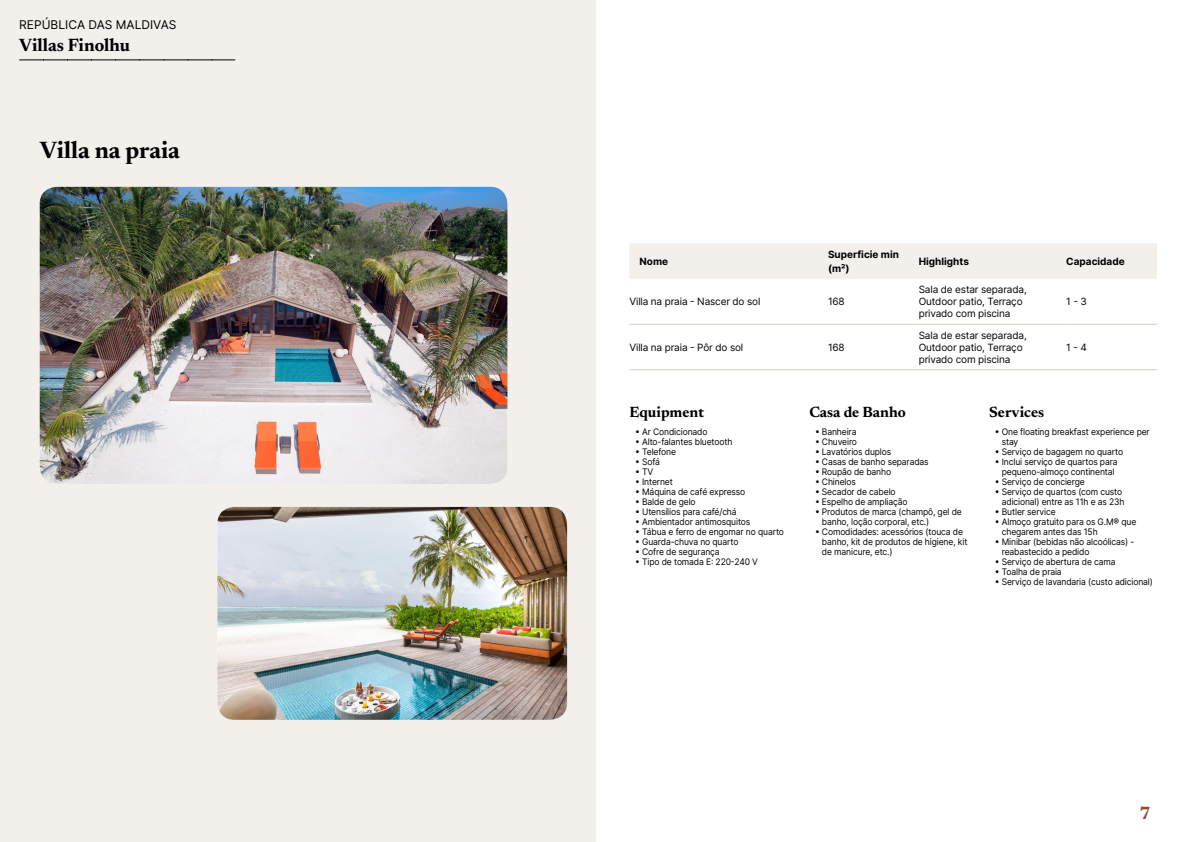
<style>
.page{position:relative;width:1191px;height:842px;background:#fff}
.page>*{position:absolute;margin:0;border:0;box-sizing:border-box;transform-origin:0 0}
.t1{font:700 24px "Newsreader 24 pt";color:#000}
.t2{font:700 18px "Newsreader 24 pt";color:#000}
.t3{font:700 18px "Newsreader 24 pt";color:#9d432c}
.t4{font:700 15px "Newsreader 24 pt";color:#000}
.t5{font:12px "Inter";color:#000}
.t6{font:10px/12px "Inter";letter-spacing:-.015em;color:#000}
.t7{font:700 10px/14px "Inter";color:#000}
.t8{font:9px/10px "Inter";letter-spacing:-.015em;color:#000;scale:.95 1}
</style>
<div class="page">
<div style="left:0;top:0;width:595px;height:842px;background:#f3f0ec"></div>
<img style="left:40px;top:187px;width:467px;height:297px">
<img style="left:217px;top:507px;width:350px;height:213px">
<svg style="left:20px;top:60px;width:215px;height:1px"></svg>
<div style="left:630px;top:243px;width:527px;height:36px;background:#f3f0ec"></div>
<hr style="left:629px;top:324px;width:199px;height:1px;background:#d7cdc1">
<hr style="left:828px;top:324px;width:90px;height:1px;background:#d7cdc1">
<hr style="left:918px;top:324px;width:148px;height:1px;background:#d7cdc1">
<hr style="left:1066px;top:324px;width:91px;height:1px;background:#d7cdc1">
<hr style="left:629px;top:369px;width:199px;height:1px;background:#d7cdc1">
<hr style="left:828px;top:369px;width:90px;height:1px;background:#d7cdc1">
<hr style="left:918px;top:369px;width:148px;height:1px;background:#d7cdc1">
<hr style="left:1066px;top:369px;width:91px;height:1px;background:#d7cdc1">
<h3 class="t5" style="left:19px;top:15px;width:159px">REPÚBLICA DAS MALDIVAS</h3>
<h2 class="t2" style="left:19px;top:32px;width:112px">Villas Finolhu</h2>
<h1 class="t1" style="left:40px;top:133px;width:142px">Villa na praia</h1>
<p class="t7" style="left:639px;top:254px;width:30px">Nome</p>
<p class="t7" style="left:828px;top:247px;width:72px">Superficie min (m²)</p>
<p class="t7" style="left:918px;top:254px;width:52px">Highlights</p>
<p class="t7" style="left:1066px;top:254px;width:60px">Capacidade</p>
<p class="t6" style="left:629px;top:295px;width:132px">Villa na praia - Nascer do sol</p>
<p class="t6" style="left:828px;top:295px;width:18px">168</p>
<p class="t6" style="left:918px;top:283px;width:110px">Sala de estar separada,<br>Outdoor patio, Terraço privado com piscina</p>
<p class="t6" style="left:1066px;top:295px;width:22px">1 - 3</p>
<p class="t6" style="left:629px;top:341px;width:115px">Villa na praia - Pôr do sol</p>
<p class="t6" style="left:828px;top:341px;width:18px">168</p>
<p class="t6" style="left:918px;top:329px;width:110px">Sala de estar separada,<br>Outdoor patio, Terraço privado com piscina</p>
<p class="t6" style="left:1066px;top:341px;width:22px">1 - 4</p>
<h3 class="t4" style="left:629px;top:401px;width:76px">Equipment</h3>
<p class="t8" style="left:635px;top:427px;width:78px">• Ar Condicionado</p>
<p class="t8" style="left:635px;top:437px;width:104px">• Alto-falantes bluetooth</p>
<p class="t8" style="left:635px;top:447px;width:44px">• Telefone</p>
<p class="t8" style="left:635px;top:457px;width:28px">• Sofá</p>
<p class="t8" style="left:635px;top:467px;width:21px">• TV</p>
<p class="t8" style="left:635px;top:477px;width:41px">• Internet</p>
<p class="t8" style="left:635px;top:487px;width:117px">• Máquina de café expresso</p>
<p class="t8" style="left:635px;top:497px;width:65px">• Balde de gelo</p>
<p class="t8" style="left:635px;top:507px;width:108px">• Utensílios para café/chá</p>
<p class="t8" style="left:635px;top:517px;width:123px">• Ambientador antimosquitos</p>
<p class="t8" style="left:635px;top:527px;width:158px">• Tábua e ferro de engomar no quarto</p>
<p class="t8" style="left:635px;top:537px;width:110px">• Guarda-chuva no quarto</p>
<p class="t8" style="left:635px;top:547px;width:90px">• Cofre de segurança</p>
<p class="t8" style="left:635px;top:557px;width:131px">• Tipo de tomada E: 220-240 V</p>
<h3 class="t4" style="left:809px;top:401px;width:98px">Casa de Banho</h3>
<p class="t8" style="left:815px;top:427px;width:45px">• Banheira</p>
<p class="t8" style="left:815px;top:437px;width:46px">• Chuveiro</p>
<p class="t8" style="left:815px;top:447px;width:82px">• Lavatórios duplos</p>
<p class="t8" style="left:815px;top:457px;width:121px">• Casas de banho separadas</p>
<p class="t8" style="left:815px;top:467px;width:82px">• Roupão de banho</p>
<p class="t8" style="left:815px;top:477px;width:45px">• Chinelos</p>
<p class="t8" style="left:815px;top:487px;width:86px">• Secador de cabelo</p>
<p class="t8" style="left:815px;top:497px;width:99px">• Espelho de ampliação</p>
<p class="t8" style="left:822px;top:507px;width:149px;text-indent:-7px">• Produtos de marca (champô, gel de banho, loção corporal, etc.)</p>
<p class="t8" style="left:822px;top:527px;width:155px;text-indent:-7px">• Comodidades: acessórios (touca de banho, kit de produtos de higiene, kit de manicure, etc.)</p>
<h3 class="t4" style="left:989px;top:401px;width:57px">Services</h3>
<p class="t8" style="left:1001px;top:427px;width:157px;text-indent:-7px">• One floating breakfast experience per stay</p>
<p class="t8" style="left:994px;top:447px;width:137px">• Serviço de bagagem no quarto</p>
<p class="t8" style="left:994px;top:457px;width:131px;text-align:center">• Inclui serviço de quartos para pequeno-almoço continental</p>
<p class="t8" style="left:994px;top:477px;width:96px">• Serviço de concierge</p>
<p class="t8" style="left:994px;top:487px;width:138px;text-align:right">• Serviço de quartos (com custo adicional) entre as 11h e as 23h</p>
<p class="t8" style="left:994px;top:507px;width:66px">• Butler service</p>
<p class="t8" style="left:1001px;top:517px;width:143px;text-indent:-7px">• Almoço gratuito para os G.M® que chegarem antes das 15h</p>
<p class="t8" style="left:1001px;top:537px;width:141px;text-indent:-7px">• Minibar (bebidas não alcoólicas) - reabastecido a pedido</p>
<p class="t8" style="left:994px;top:557px;width:129px">• Serviço de abertura de cama</p>
<p class="t8" style="left:994px;top:567px;width:72px">• Toalha de praia</p>
<p class="t8" style="left:994px;top:577px;width:168px">• Serviço de lavandaria (custo adicional)</p>
<h2 class="t3" style="left:1139px;top:800px;width:13px">7</h2>
</div>
